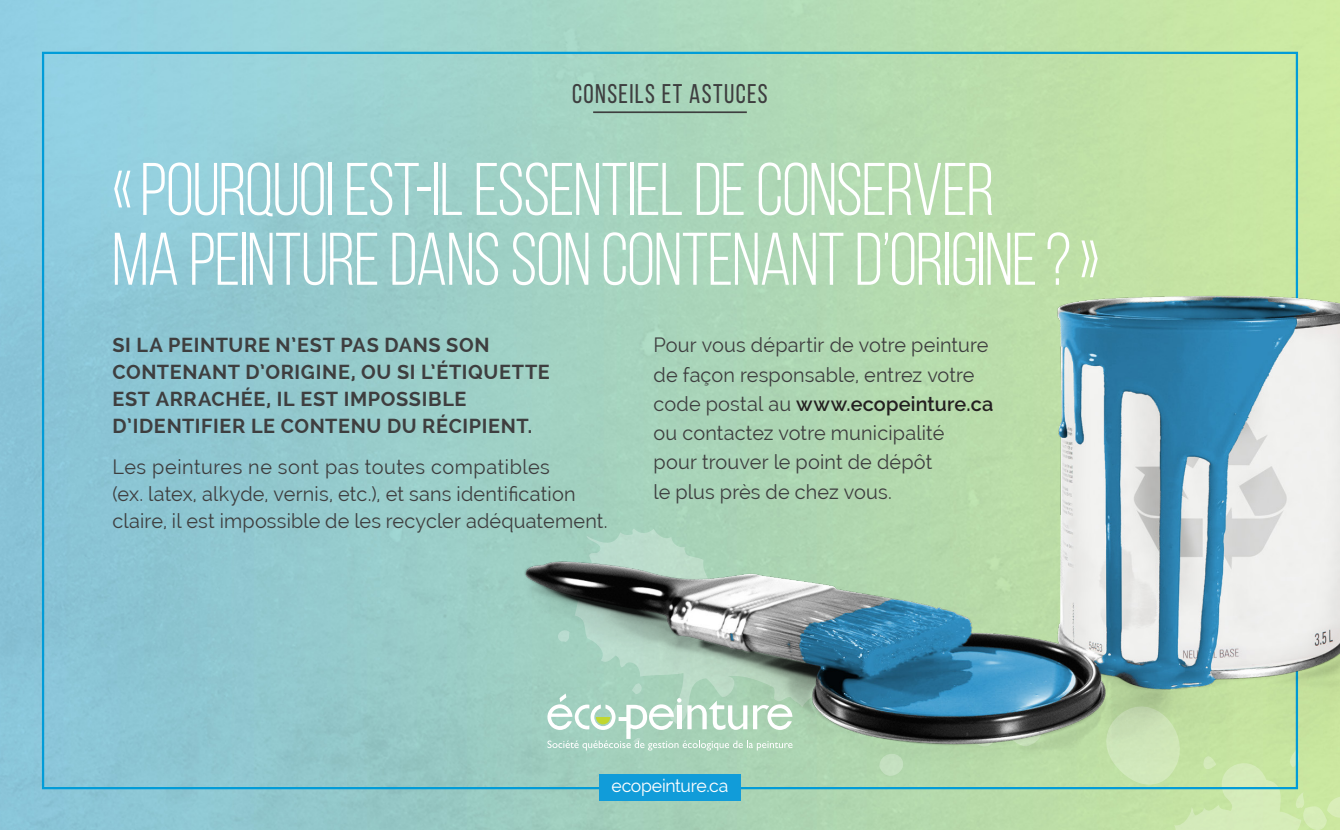
<style>
.page{position:relative;width:1340px;height:830px;background:#fff}
.page>*{position:absolute;margin:0;border:0;box-sizing:border-box;transform-origin:0 0}
.t1{font:74.25px/69.8px "Bebas Neue";letter-spacing:-.015em;color:#fff}
.t2{font:27px "Bebas Neue";letter-spacing:.05em;color:#3e3e3f}
.Numbrering{font:20.25px/29.2px "Raleway";letter-spacing:.01em;color:#3e3e3f}
.t3{font:700 20.25px/27px "Raleway";letter-spacing:.03em;color:#3e3e3f}
.t4{font:18px "Raleway";letter-spacing:-.015em;color:#fff}
.s1{font-weight:600;color:#231f20}
</style>
<div class="page">
<img style="left:0;top:0;width:1339px;height:829px">
<svg style="left:879px;top:762px;width:29px;height:23px"></svg>
<svg style="left:1102px;top:762px;width:237px;height:68px"></svg>
<hr style="left:593px;top:111px;width:153px;height:2px;background:#3e3e3f">
<div style="left:599px;top:773px;width:142px;height:27px;background:#119cd9"></div>
<img style="left:480px;top:257px;width:859px;height:505px">
<svg style="left:547px;top:683px;width:245px;height:67px"></svg>
<h1 class="t2" style="left:572px;top:79px;width:197px">CONSEILS ET ASTUCES</h1>
<h1 class="t1" style="left:112px;top:154px;width:989px">«POURQUOI EST-IL ESSENTIEL DE CONSERVER<br>MA PEINTURE DANS SON CONTENANT D’ORIGINE?»</h1>
<h3 class="t3" style="left:112px;top:331px;width:439px">SI LA PEINTURE N’EST PAS DANS SON CONTENANT D’ORIGINE, OU SI L’ÉTIQUETTE EST ARRACHÉE, IL EST IMPOSSIBLE D’IDENTIFIER LE CONTENU DU RÉCIPIENT.</h3>
<h3 class="Numbrering" style="left:112px;top:453px;width:496px;line-height:27px">Les peintures ne sont pas toutes compatibles<br>(ex. latex, alkyde, vernis, etc.), et sans identification claire, il est impossible de les recycler adéquatement.</h3>
<p class="Numbrering" style="left:653px;top:330px;width:341px">Pour vous départir de votre peinture de façon responsable, entrez votre code postal au <span class="s1">www.ecopeinture.ca </span>ou contactez votre municipalité<br>pour trouver le point de dépôt<br>le plus près de chez vous.</p>
<h2 class="t4" style="left:611px;top:775px;width:118px">ecopeinture.ca</h2>
</div>
